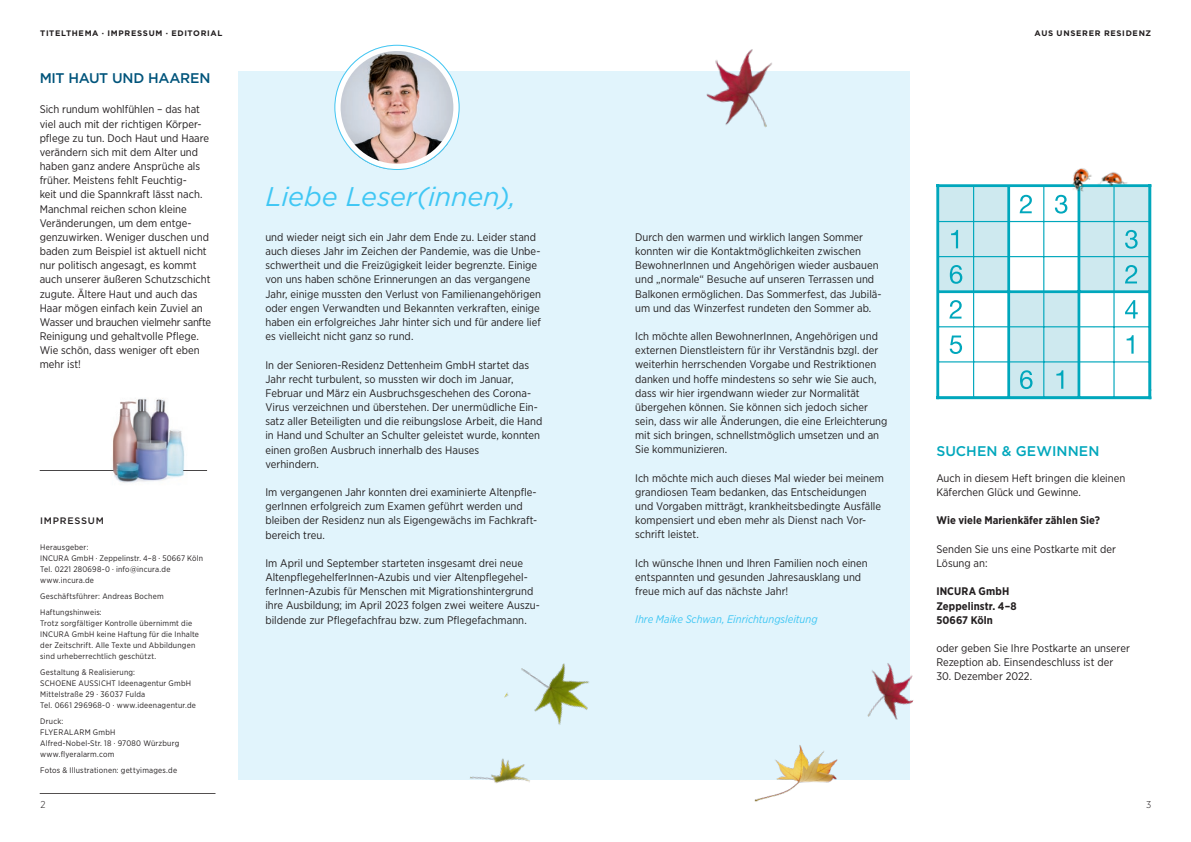
<style>
.page{position:relative;width:1191px;height:842px;background:#fff}
.page>*{position:absolute;margin:0;border:0;box-sizing:border-box;transform-origin:0 0}
.t1{font:italic 27px "Gotham";letter-spacing:-.01em;color:#40c7f4}
.t2{font:500 14px "Gotham";letter-spacing:-.02em;color:#00547b}
.t3{font:500 14px "Gotham";letter-spacing:.01em;color:#00a7bc}
.t4{font:11px/14.2px "Gotham Narrow";color:#231f20}
.t5{font:700 11px/14.2px "Gotham Narrow";letter-spacing:.005em;color:#231f20}
.t6{font:italic 11px "Gotham Narrow";letter-spacing:-.005em;color:#40c7f4}
.t7{font:300 10px "Gotham Narrow";color:#231f20}
.t8{font:500 9.4px "Gotham";letter-spacing:.08em;color:#231f20}
.t9{font:8px/11px "Gotham Narrow";letter-spacing:.025em;color:#231f20}
.t10{font:700 8px "Gotham";letter-spacing:.085em;color:#231f20}
</style>
<div class="page">
<div style="left:238px;top:71px;width:671px;height:709px;background:#e1f4fc"></div>
<hr style="left:40px;top:793px;width:175px;height:1px;background:#231f20">
<img style="left:334px;top:45px;width:125px;height:125px;border-radius:62px">
<div style="left:334px;top:45px;width:125px;height:125px;border:6px solid #fff;border-radius:50%"></div>
<img style="left:112px;top:398px;width:73px;height:85px">
<hr style="left:40px;top:470px;width:73px;height:1px;background:#231f20">
<svg style="left:183px;top:470px;width:24px;height:1px"></svg>
<img style="left:754px;top:745px;width:84px;height:57px">
<img style="left:706px;top:49px;width:66px;height:79px">
<img style="left:504px;top:663px;width:85px;height:62px">
<img style="left:470px;top:758px;width:60px;height:25px">
<img style="left:867px;top:651px;width:47px;height:78px">
<div style="left:938px;top:186px;width:70px;height:106px;background:#cee9ef"></div>
<div style="left:1079px;top:186px;width:70px;height:106px;background:#cee9ef"></div>
<div style="left:1008px;top:292px;width:71px;height:105px;background:#cee9ef"></div>
<svg style="left:1019px;top:195px;width:13px;height:18px"></svg>
<svg style="left:1054px;top:195px;width:13px;height:19px"></svg>
<svg style="left:951px;top:230px;width:7px;height:18px"></svg>
<svg style="left:1125px;top:230px;width:12px;height:19px"></svg>
<svg style="left:949px;top:265px;width:13px;height:19px"></svg>
<svg style="left:1125px;top:265px;width:12px;height:18px"></svg>
<svg style="left:949px;top:300px;width:12px;height:19px"></svg>
<svg style="left:1125px;top:300px;width:12px;height:19px"></svg>
<svg style="left:949px;top:335px;width:13px;height:19px"></svg>
<svg style="left:1126px;top:335px;width:7px;height:19px"></svg>
<svg style="left:1020px;top:370px;width:12px;height:19px"></svg>
<svg style="left:1056px;top:370px;width:7px;height:19px"></svg>
<hr style="left:938px;top:221px;width:211px;height:1px;background:#00a7bc">
<hr style="left:938px;top:256px;width:211px;height:1px;background:#00a7bc">
<hr style="left:938px;top:326px;width:211px;height:1px;background:#00a7bc">
<hr style="left:938px;top:361px;width:211px;height:1px;background:#00a7bc">
<hr style="left:973px;top:186px;width:1px;height:211px;background:#00a7bc">
<hr style="left:1043px;top:186px;width:1px;height:211px;background:#00a7bc">
<hr style="left:1113px;top:186px;width:1px;height:211px;background:#00a7bc">
<hr style="left:1007px;top:186px;width:3px;height:211px;background:#00a7bc">
<hr style="left:1077px;top:186px;width:3px;height:211px;background:#00a7bc">
<hr style="left:938px;top:290px;width:211px;height:3px;background:#00a7bc">
<hr style="left:936px;top:184px;width:215px;height:3px;background:#00a7bc">
<hr style="left:936px;top:396px;width:215px;height:3px;background:#00a7bc">
<hr style="left:936px;top:184px;width:3px;height:215px;background:#00a7bc">
<hr style="left:1148px;top:184px;width:3px;height:215px;background:#00a7bc">
<img style="left:1066px;top:168px;width:64px;height:30px">
<p class="t10" style="left:40px;top:27px;width:184px">TITELTHEMA · IMPRESSUM · EDITORIAL</p>
<p class="t10" style="left:1034px;top:27px;width:118px">AUS UNSERER RESIDENZ</p>
<p class="t2" style="left:40px;top:69px;width:172px">MIT HAUT UND HAAREN</p>
<p class="t4" style="left:40px;top:102px;width:173px">Sich rundum wohlfühlen – das hat viel auch mit der richtigen Körper&shy;pflege zu tun. Doch Haut und Haare verändern sich mit dem Alter und haben ganz andere Ansprüche als früher. Meistens fehlt Feuchtig-<br>keit und die Spannkraft lässt nach.<br>Manchmal reichen schon kleine<br>Veränderungen, um dem entge&shy;genzuwirken. Weniger duschen und baden zum Beispiel ist aktuell nicht nur politisch angesagt, es kommt auch unserer äußeren Schutzschicht zugute. Ältere Haut und auch das<br>Haar mögen einfach kein Zuviel an<br>Wasser und brauchen vielmehr sanfte<br>Reinigung und gehaltvolle Pflege.<br>Wie schön, dass weniger oft eben mehr ist!</p>
<h1 class="t1" style="left:265px;top:180px;width:252px">Liebe Leser(innen),</h1>
<p class="t4" style="left:265px;top:230px;width:277px">und wieder neigt sich ein Jahr dem Ende zu. Leider stand auch dieses Jahr im Zeichen der Pandemie, was die Unbe&shy;schwertheit und die Freizügigkeit leider begrenzte. Einige von uns haben schöne Erinnerungen an das vergangene Jahr, einige mussten den Verlust von Familienangehörigen oder engen Verwandten und Bekannten verkraften, einige haben ein erfolgreiches Jahr hinter sich und für andere lief es vielleicht nicht ganz so rund.</p>
<p class="t4" style="left:265px;top:357px;width:278px">In der Senioren-Residenz Dettenheim GmbH startet das Jahr recht turbulent, so mussten wir doch im Januar, Februar und März ein Ausbruchsgeschehen des Corona-Virus verzeichnen und überstehen. Der unermüdliche Ein&shy;satz aller Beteiligten und die reibungslose Arbeit, die Hand in Hand und Schulter an Schulter geleistet wurde, konnten einen großen Ausbruch innerhalb des Hauses<br>verhindern.</p>
<p class="t4" style="left:265px;top:485px;width:273px">Im vergangenen Jahr konnten drei examinierte Altenpfle&shy;gerInnen erfolgreich zum Examen geführt werden und bleiben der Residenz nun als Eigengewächs im Fachkraft&shy;bereich treu.</p>
<p class="t4" style="left:265px;top:556px;width:276px">Im April und September starteten insgesamt drei neue AltenpflegehelferInnen-Azubis und vier Altenpflegehel&shy;ferInnen-Azubis für Menschen mit Migrationshintergrund ihre Ausbildung; im April 2023 folgen zwei weitere Auszu&shy;bildende zur Pflegefachfrau bzw. zum Pflegefachmann.</p>
<p class="t4" style="left:635px;top:230px;width:248px">Durch den warmen und wirklich langen Sommer konnten wir die Kontaktmöglichkeiten zwischen BewohnerInnen und Angehörigen wieder ausbauen und „normale“ Besuche auf unseren Terrassen und Balkonen ermöglichen. Das Sommerfest, das Jubilä&shy;um und das Winzerfest rundeten den Sommer ab.</p>
<p class="t4" style="left:635px;top:329px;width:254px">Ich möchte allen BewohnerInnen, Angehörigen und externen Dienstleistern für ihr Verständnis bzgl. der weiterhin herrschenden Vorgabe und Restriktionen danken und hoffe mindestens so sehr wie Sie auch, dass wir hier irgendwann wieder zur Normalität übergehen können. Sie können sich jedoch sicher sein, dass wir alle Änderungen, die eine Erleichterung mit sich bringen, schnellstmöglich umsetzen und an Sie kommunizieren.</p>
<p class="t4" style="left:635px;top:471px;width:250px">Ich möchte mich auch dieses Mal wieder bei meinem grandiosen Team bedanken, das Entscheidungen und Vorgaben mitträgt, krankheitsbedingte Ausfälle kompensiert und eben mehr als Dienst nach Vor&shy;schrift leistet.</p>
<p class="t4" style="left:635px;top:556px;width:234px">Ich wünsche Ihnen und Ihren Familien noch einen entspannten und gesunden Jahresausklang und freue mich auf das nächste Jahr!</p>
<p class="t6" style="left:635px;top:613px;width:184px">Ihre Maike Schwan, Einrichtungsleitung</p>
<p class="t3" style="left:936px;top:442px;width:165px">SUCHEN &amp; GEWINNEN</p>
<p class="t4" style="left:936px;top:471px;width:190px">Auch in diesem Heft bringen die kleinen<br>Käferchen Glück und Gewinne.</p>
<p class="t5" style="left:936px;top:513px;width:165px">Wie viele Marienkäfer zählen Sie?</p>
<p class="t4" style="left:936px;top:542px;width:181px">Senden Sie uns eine Postkarte mit der<br>Lösung an:</p>
<p class="t5" style="left:936px;top:584px;width:82px">INCURA GmbH<br>Zeppelinstr. 4–8<br>50667 Köln</p>
<p class="t4" style="left:936px;top:641px;width:195px">oder geben Sie Ihre Postkarte an unserer<br>Rezeption ab. Einsendeschluss ist der</p>
<p class="t4" style="left:936px;top:669px;width:97px">30. Dezember 2022.</p>
<p class="t8" style="left:40px;top:515px;width:65px">IMPRESSUM</p>
<p class="t9" style="left:40px;top:541px;width:164px">Herausgeber:<br>INCURA GmbH · Zeppelinstr. 4–8 · 50667 Köln<br>Tel. 0221 280698-0 · info@incura.de www.incura.de</p>
<p class="t9" style="left:40px;top:588px;width:125px;line-height:16px">Geschäftsführer: Andreas Bochem<br>Haftungshinweis:</p>
<p class="t9" style="left:40px;top:617px;width:160px">Trotz sorgfältiger Kontrolle übernimmt die INCURA GmbH keine Haftung für die Inhalte der Zeitschrift. Alle Texte und Abbildungen sind urheberrechtlich geschützt.</p>
<p class="t9" style="left:40px;top:666px;width:157px">Gestaltung &amp; Realisierung:<br>SCHOENE AUSSICHT Ideenagentur GmbH Mittelstraße 29 · 36037 Fulda<br>Tel. 0661 296968-0 · www.ideenagentur.de</p>
<p class="t9" style="left:40px;top:715px;width:141px">Druck:<br>FLYERALARM GmbH<br>Alfred-Nobel-Str. 18 · 97080 Würzburg www.flyeralarm.com</p>
<p class="t9" style="left:40px;top:764px;width:138px">Fotos &amp; Illustrationen: gettyimages.de</p>
<p class="t7" style="left:40px;top:798px;width:7px">2</p>
<p class="t7" style="left:1146px;top:798px;width:7px">3</p>
</div>
